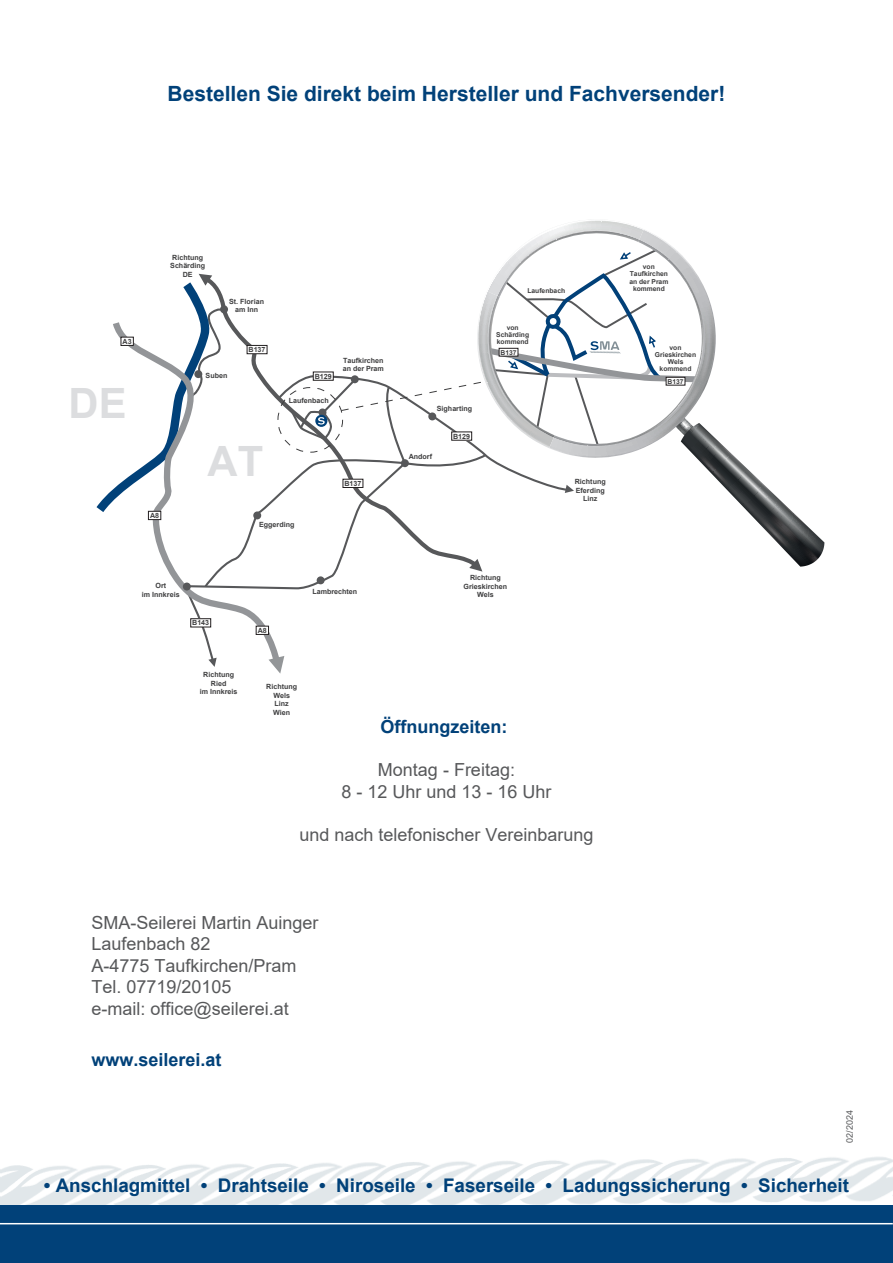
<style>
.page{position:relative;width:893px;height:1263px;background:#fff}
.page>*{position:absolute;margin:0;border:0;box-sizing:border-box;transform-origin:0 0}
.t1{font:700 41.7px "Arial";color:#dcdddf}
.t2{font:700 21px "Arial";color:#014179}
.t3{font:700 18.75px "Arial";color:#014179}
.t4{font:18px/21.6px "Arial";color:#57585a;text-align:center}
.t5{font:700 18px "Arial";color:#014179}
.t6{font:9px "Arial";color:#57585a}
.t7{font:700 7.2px/8.6px "Arial";color:#3e3e3f;text-align:center}
.t8{font:700 6.75px/7.1px "Arial";color:#3e3e3f;text-align:center}
</style>
<div class="page">
<img style="left:0;top:1157px;width:893px;height:48px">
<div style="left:0;top:1205px;width:893px;height:58px;background:#014179"></div>
<hr style="left:0;top:1223px;width:893px;height:1px;background:#fff">
<svg style="left:96px;top:220px;width:728px;height:454px"></svg>
<h2 class="t2" style="left:168px;top:79px;width:559px">Bestellen Sie direkt beim Hersteller und Fachversender!</h2>
<p class="t7" style="left:123px;top:337px;width:11px">A3</p>
<h1 class="t1" style="left:69px;top:374px;width:59px">DE</h1>
<p class="t7" style="left:170px;top:253px;width:36px">Richtung<br>Schärding<br>DE</p>
<p class="t7" style="left:229px;top:297px;width:36px">St. Florian am Inn</p>
<p class="t7" style="left:249px;top:345px;width:19px">B137</p>
<p class="t7" style="left:206px;top:371px;width:23px">Suben</p>
<p class="t7" style="left:315px;top:372px;width:19px">B129</p>
<p class="t7" style="left:289px;top:397px;width:41px">Laufenbach</p>
<p class="t7" style="left:343px;top:356px;width:43px;text-align:left">Taufkirchen an der Pram</p>
<p class="t7" style="left:150px;top:511px;width:11px">A8</p>
<h1 class="t1" style="left:208px;top:431px;width:57px">AT</h1>
<p class="t7" style="left:259px;top:520px;width:37px">Eggerding</p>
<p class="t7" style="left:344px;top:479px;width:19px">B137</p>
<p class="t7" style="left:437px;top:404px;width:37px">Sigharting</p>
<p class="t7" style="left:409px;top:452px;width:25px">Andorf</p>
<p class="t7" style="left:453px;top:432px;width:19px">B129</p>
<p class="t8" style="left:527px;top:287px;width:39px">Laufenbach</p>
<p class="t8" style="left:496px;top:324px;width:34px">von<br>Schärding kommend</p>
<p class="t8" style="left:500px;top:349px;width:18px">B137</p>
<p class="t7" style="left:575px;top:478px;width:32px">Richtung<br>Eferding<br>Linz</p>
<p class="t7" style="left:142px;top:582px;width:39px">Ort<br>im Innkreis</p>
<p class="t7" style="left:192px;top:619px;width:19px">B143</p>
<p class="t7" style="left:200px;top:670px;width:39px">Richtung<br>Ried<br>im Innkreis</p>
<p class="t7" style="left:258px;top:626px;width:11px">A8</p>
<p class="t7" style="left:313px;top:587px;width:46px">Lambrechten</p>
<p class="t7" style="left:266px;top:682px;width:32px">Richtung<br>Wels<br>Linz<br>Wien</p>
<p class="t7" style="left:464px;top:574px;width:45px">Richtung<br>Grieskirchen<br>Wels</p>
<h3 class="t5" style="left:380px;top:714px;width:128px">Öffnungzeiten:</h3>
<h3 class="t4" style="left:341px;top:759px;width:212px">Montag - Freitag:<br>8 - 12 Uhr und 13 - 16 Uhr</h3>
<h3 class="t4" style="left:299px;top:824px;width:296px">und nach telefonischer Vereinbarung</h3>
<p class="t8" style="left:629px;top:263px;width:40px">von<br>Taufkirchen an der Pram kommend</p>
<p class="t8" style="left:655px;top:344px;width:43px">von<br>Grieskirchen<br>Wels kommend</p>
<p class="t8" style="left:667px;top:378px;width:18px">B137</p>
<h3 class="t4" style="left:92px;top:911px;width:229px;text-align:left">SMA-Seilerei Martin Auinger<br>Laufenbach 82<br>A-4775 Taufkirchen/Pram<br>Tel. 07719/20105<br>e-mail: office@seilerei.at</h3>
<h3 class="t5" style="left:92px;top:1047px;width:132px">www.seilerei.at</h3>
<p class="t6" style="left:844px;top:1142px;width:34px;rotate:-90deg">02/2024</p>
<h3 class="t3" style="left:44px;top:1172px;width:807px">• Anschlagmittel • Drahtseile • Niroseile • Faserseile • Ladungssicherung • Sicherheit</h3>
</div>
